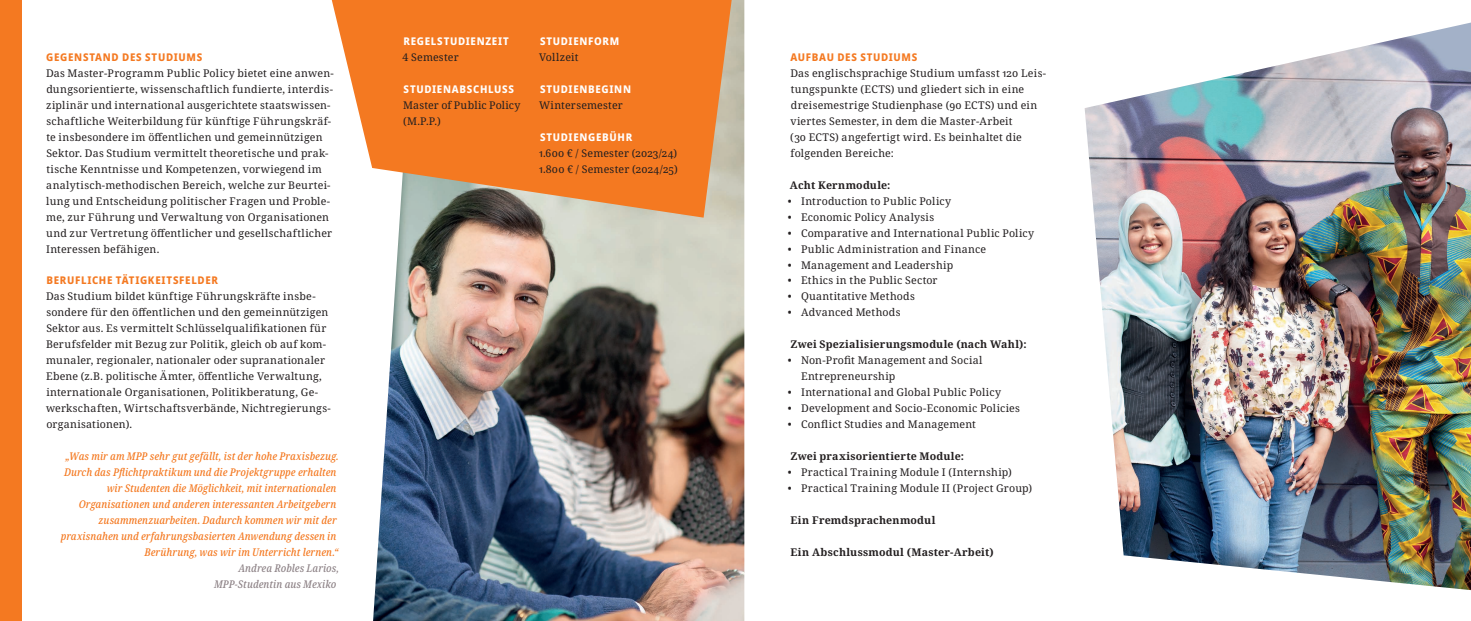
<style>
.page{position:relative;width:1471px;height:621px;background:#fff}
.page>*{position:absolute;margin:0;border:0;box-sizing:border-box;transform-origin:0 0}
.t1{font:10.62px/16px "Noto Serif";letter-spacing:.02em;color:#231f20}
.t2{font:italic 500 condensed 10.62px/16px "Noto Serif";letter-spacing:.015em;color:#f47921;text-align:right}
.t3{font:700 10.62px "Noto Serif";letter-spacing:.02em;color:#231f20}
.t4{font:800 semi-condensed 10.62px "Noto Sans";letter-spacing:.065em;color:#fff}
.t5{font:800 semi-condensed 10.62px "Noto Sans";letter-spacing:.065em;color:#f47921}
.t6{font:italic 500 condensed 10.62px/16px "Noto Serif";letter-spacing:.015em;color:#8e8387;text-align:right}
</style>
<div class="page">
<div style="left:0;top:0;width:21px;height:620px;background:#f47921"></div>
<img style="left:373px;top:0;width:371px;height:620px">
<svg style="left:332px;top:0;width:399px;height:217px;background:#ed8a43"></svg>
<img style="left:1084px;top:23px;width:386px;height:566px">
<p class="t5" style="left:46px;top:49px;width:158px">GEGENSTAND DES STUDIUMS</p>
<p class="t1" style="left:46px;top:65px;width:289px">Das Master-Programm Public Policy bietet eine anwen&shy;dungsorientierte, wissenschaftlich fundierte, interdis&shy;ziplinär und international ausgerichtete staatswissen&shy;schaftliche Weiterbildung für künftige Führungskräf&shy;te insbesondere im öffentlichen und gemeinnützigen Sektor. Das Studium vermittelt theoretische und prak&shy;tische Kenntnisse und Kompetenzen, vorwiegend im analytisch-methodischen Bereich, welche zur Beurtei&shy;lung und Entscheidung politischer Fragen und Proble&shy;me, zur Führung und Verwaltung von Organisationen und zur Vertretung öffentlicher und gesellschaftlicher Interessen befähigen.</p>
<p class="t5" style="left:46px;top:272px;width:173px">BERUFLICHE TÄTIGKEITSFELDER</p>
<p class="t1" style="left:46px;top:288px;width:286px">Das Studium bildet künftige Führungskräfte insbe&shy;sondere für den öffentlichen und den gemeinnützigen Sektor aus. Es vermittelt Schlüsselqualifikationen für Berufsfelder mit Bezug zur Politik, gleich ob auf kom&shy;munaler, regionaler, nationaler oder supranationaler Ebene (z.B. politische Ämter, öffentliche Verwaltung, internationale Organisationen, Politikberatung, Ge&shy;werkschaften, Wirtschaftsverbände, Nichtregierungs&shy;organisationen).</p>
<p class="t2" style="left:61px;top:448px;width:279px">„Was mir am MPP sehr gut gefällt, ist der hohe Praxisbezug.<br>Durch das Pflichtpraktikum und die Projektgruppe erhalten wir Studenten die Möglichkeit, mit internationalen Organisationen und anderen interessanten Arbeitgebern zusammenzuarbeiten. Dadurch kommen wir mit der praxisnahen und erfahrungsbasierten Anwendung dessen in Berührung, was wir im Unterricht lernen.“</p>
<p class="t6" style="left:214px;top:559px;width:126px">Andrea Robles Larios,<br>MPP-Studentin aus Mexiko</p>
<p class="t4" style="left:403px;top:33px;width:107px">REGELSTUDIENZEIT</p>
<p class="t1" style="left:402px;top:49px;width:58px">4 Semester</p>
<p class="t4" style="left:404px;top:81px;width:112px">STUDIENABSCHLUSS</p>
<p class="t1" style="left:403px;top:97px;width:119px">Master of Public Policy (M.P.P.)</p>
<p class="t4" style="left:540px;top:33px;width:81px">STUDIENFORM</p>
<p class="t1" style="left:539px;top:49px;width:41px">Vollzeit</p>
<p class="t4" style="left:540px;top:81px;width:92px">STUDIENBEGINN</p>
<p class="t1" style="left:539px;top:97px;width:85px">Wintersemester</p>
<p class="t4" style="left:540px;top:129px;width:94px">STUDIENGEBÜHR</p>
<p class="t1" style="left:539px;top:145px;width:140px">1.600 € / Semester (2023/24)<br>1.800 € / Semester (2024/25)</p>
<p class="t5" style="left:790px;top:49px;width:128px">AUFBAU DES STUDIUMS</p>
<p class="t1" style="left:790px;top:65px;width:257px">Das englischsprachige Studium umfasst 120 Leis&shy;tungspunkte (ECTS) und gliedert sich in eine dreisemestrige Studienphase (90 ECTS) und ein viertes Semester, in dem die Master-Arbeit<br>(30 ECTS) angefertigt wird. Es beinhaltet die folgenden Bereiche:</p>
<p class="t3" style="left:790px;top:177px;width:102px">Acht Kernmodule:</p>
<p class="t1" style="left:787px;top:193px;width:165px">• Introduction to Public Policy</p>
<p class="t1" style="left:787px;top:209px;width:148px">• Economic Policy Analysis</p>
<p class="t1" style="left:787px;top:225px;width:248px">• Comparative and International Public Policy</p>
<p class="t1" style="left:787px;top:241px;width:200px">• Public Administration and Finance</p>
<p class="t1" style="left:787px;top:257px;width:167px">• Management and Leadership</p>
<p class="t1" style="left:787px;top:273px;width:151px">• Ethics in the Public Sector</p>
<p class="t1" style="left:787px;top:288px;width:129px">• Quantitative Methods</p>
<p class="t1" style="left:787px;top:304px;width:114px">• Advanced Methods</p>
<p class="t3" style="left:790px;top:336px;width:238px">Zwei Spezialisierungsmodule (nach Wahl):</p>
<p class="t1" style="left:801px;top:352px;width:183px;text-indent:-13px">• Non-Profit Management and Social<br>Entrepreneurship</p>
<p class="t1" style="left:787px;top:384px;width:215px">• International and Global Public Policy</p>
<p class="t1" style="left:787px;top:400px;width:234px">• Development and Socio-Economic Policies</p>
<p class="t1" style="left:787px;top:416px;width:190px">• Conflict Studies and Management</p>
<p class="t3" style="left:790px;top:448px;width:175px">Zwei praxisorientierte Module:</p>
<p class="t1" style="left:787px;top:464px;width:226px">• Practical Training Module I (Internship)</p>
<p class="t1" style="left:787px;top:480px;width:246px">• Practical Training Module II (Project Group)</p>
<p class="t3" style="left:790px;top:512px;width:146px">Ein Fremdsprachenmodul</p>
<p class="t3" style="left:790px;top:544px;width:204px">Ein Abschlussmodul (Master-Arbeit)</p>
</div>
